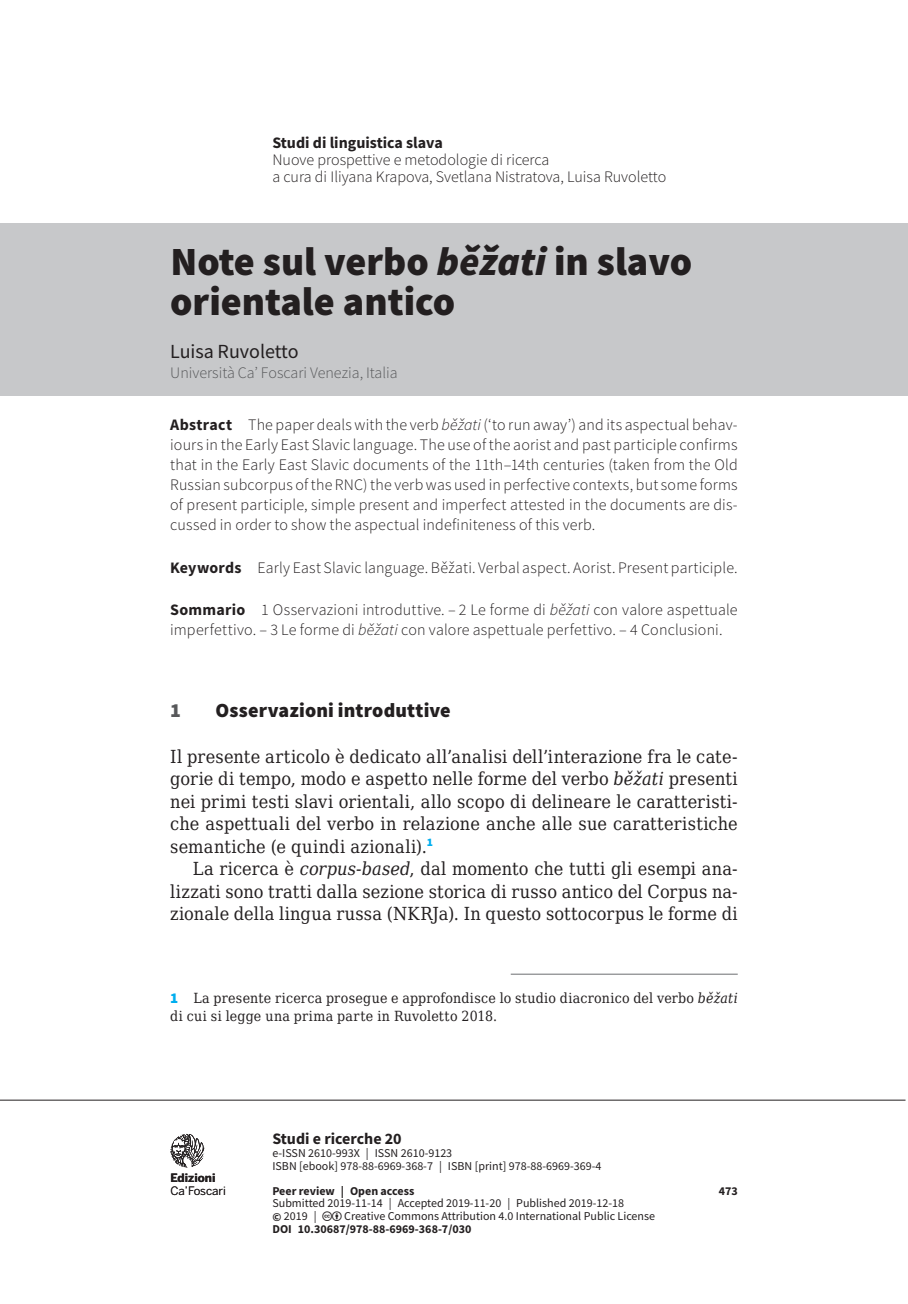
<style>
.page{position:relative;width:908px;height:1304px;background:#fff}
.page>*{position:absolute;margin:0;border:0;box-sizing:border-box;transform-origin:0 0}
.t1{font:900 40px/40px "Source Sans Pro";color:#231f20}
.t2{font:900 20px "Source Sans Pro";letter-spacing:.005em;color:#231f20}
.t3{font:20px "Source Sans Pro";color:#231f20}
.t4{font:900 20px "Source Sans Pro";color:#57585a}
.t5{font:18px/22.4px "DejaVu Serif Condensed";letter-spacing:.01em;color:#231f20;text-align:justify}
.t6{font:300 16px/20px "Source Sans Pro";letter-spacing:.01em;color:#231f20}
.t7{font:700 16px "Source Sans Pro";color:#231f20}
.t8{font:300 16px "Source Sans Pro";color:#57585a}
.t9{font:14px/17.6px "DejaVu Serif Condensed";letter-spacing:.02em;color:#231f20}
.t10{font:12px/12.4px "Source Sans Pro";color:#231f20}
.t11{font:700 12px "Source Sans Pro";color:#231f20}
.t12{font:11.6px "Benton Sans";letter-spacing:-.01em;color:#231f20}
.t13{font:700 11.6px "Benton Sans";color:#231f20}
.s1{font-style:italic}
.s2{font-weight:700}
.s3{font-family:"Source Sans Pro";font-weight:900;font-size:15px;color:#00aeef}
</style>
<div class="page">
<hr style="left:0;top:1100px;width:905px;height:1px;background:#231f20">
<svg style="left:170px;top:1134px;width:34px;height:33px"></svg>
<div style="left:0;top:223px;width:907px;height:172px;background:#c7c8ca"></div>
<hr style="left:510px;top:974px;width:227px;height:1px;background:#6c6d70">
<p class="t7" style="left:272px;top:132px;width:172px">Studi di linguistica slava</p>
<p class="t6" style="left:272px;top:151px;width:395px;line-height:17px">Nuove prospettive e metodologie di ricerca<br>a cura di Iliyana Krapova, Svetlana Nistratova, Luisa Ruvoletto</p>
<h1 class="t1" style="left:170px;top:241px;width:523px">Note sul verbo <span class="s1">běžati</span> in slavo orientale antico</h1>
<p class="t3" style="left:170px;top:339px;width:130px">Luisa Ruvoletto</p>
<p class="t8" style="left:170px;top:363px;width:229px">Università Ca’ Foscari Venezia, Italia</p>
<p class="t6" style="left:170px;top:415px;width:568px;text-align:justify"><span class="s2">Abstract</span> The paper deals with the verb <span class="s1">běžati</span> (‘to run away’) and its aspectual behav&shy;iours in the Early East Slavic language. The use of the aorist and past participle confirms that in the Early East Slavic documents of the 11th‒14th centuries (taken from the Old Russian subcorpus of the RNC) the verb was used in perfective contexts, but some forms of present participle, simple present and imperfect attested in the documents are dis&shy;cussed in order to show the aspectual indefiniteness of this verb.</p>
<p class="t6" style="left:170px;top:557px;width:568px"><span class="s2">Keywords</span> Early East Slavic language. Běžati. Verbal aspect. Aorist. Present participle.</p>
<p class="t6" style="left:170px;top:600px;width:568px"><span class="s2">Sommario</span> 1 Osservazioni introduttive. – 2 Le forme di <span class="s1">běžati</span> con valore aspettuale imperfettivo. – 3 Le forme di <span class="s1">běžati</span> con valore aspettuale perfettivo. – 4 Conclusioni.</p>
<p class="t4" style="left:170px;top:696px;width:12px">1</p>
<p class="t2" style="left:215px;top:696px;width:236px">Osservazioni introduttive</p>
<p class="t5" style="left:170px;top:745px;width:568px">Il presente articolo è dedicato all’analisi dell’interazione fra le cate&shy;gorie di tempo, modo e aspetto nelle forme del verbo <span class="s1">běžati</span> presenti nei primi testi slavi orientali, allo scopo di delineare le caratteristi&shy;che aspettuali del verbo in relazione anche alle sue caratteristiche semantiche (e quindi azionali).<sup>1</sup></p>
<p class="t5" style="left:170px;top:857px;width:568px;text-indent:23px">La ricerca è <span class="s1">corpus-based</span>, dal momento che tutti gli esempi ana&shy;lizzati sono tratti dalla sezione storica di russo antico del Corpus na&shy;zionale della lingua russa (NKRJa). In questo sottocorpus le forme di</p>
<p class="t9" style="left:170px;top:989px;width:568px"><span class="s3">1</span> La presente ricerca prosegue e approfondisce lo studio diacronico del verbo <span class="s1">běžati </span>di cui si legge una prima parte in Ruvoletto 2018.</p>
<p class="t13" style="left:170px;top:1171px;width:47px">Edizioni</p>
<p class="t12" style="left:170px;top:1183px;width:57px">Ca’Foscari</p>
<p class="t7" style="left:272px;top:1128px;width:131px">Studi e ricerche 20</p>
<p class="t10" style="left:272px;top:1147px;width:330px">e-ISSN 2610-993X | ISSN 2610-9123<br>ISBN [ebook] 978-88-6969-368-7 | ISBN [print] 978-88-6969-369-4</p>
<p class="t11" style="left:272px;top:1182px;width:143px">Peer review | Open access</p>
<p class="t11" style="left:718px;top:1182px;width:21px">473</p>
<p class="t10" style="left:272px;top:1196px;width:353px;line-height:13px">Submitted 2019-11-14 | Accepted 2019-11-20 | Published 2019-12-18 <span class="s2">©</span> 2019 |</p>
<p class="t10" style="left:344px;top:1210px;width:312px">Creative Commons Attribution 4.0 International Public License</p>
<p class="t11" style="left:272px;top:1220px;width:200px">DOI 10.30687/978-88-6969-368-7/030</p>
</div>
